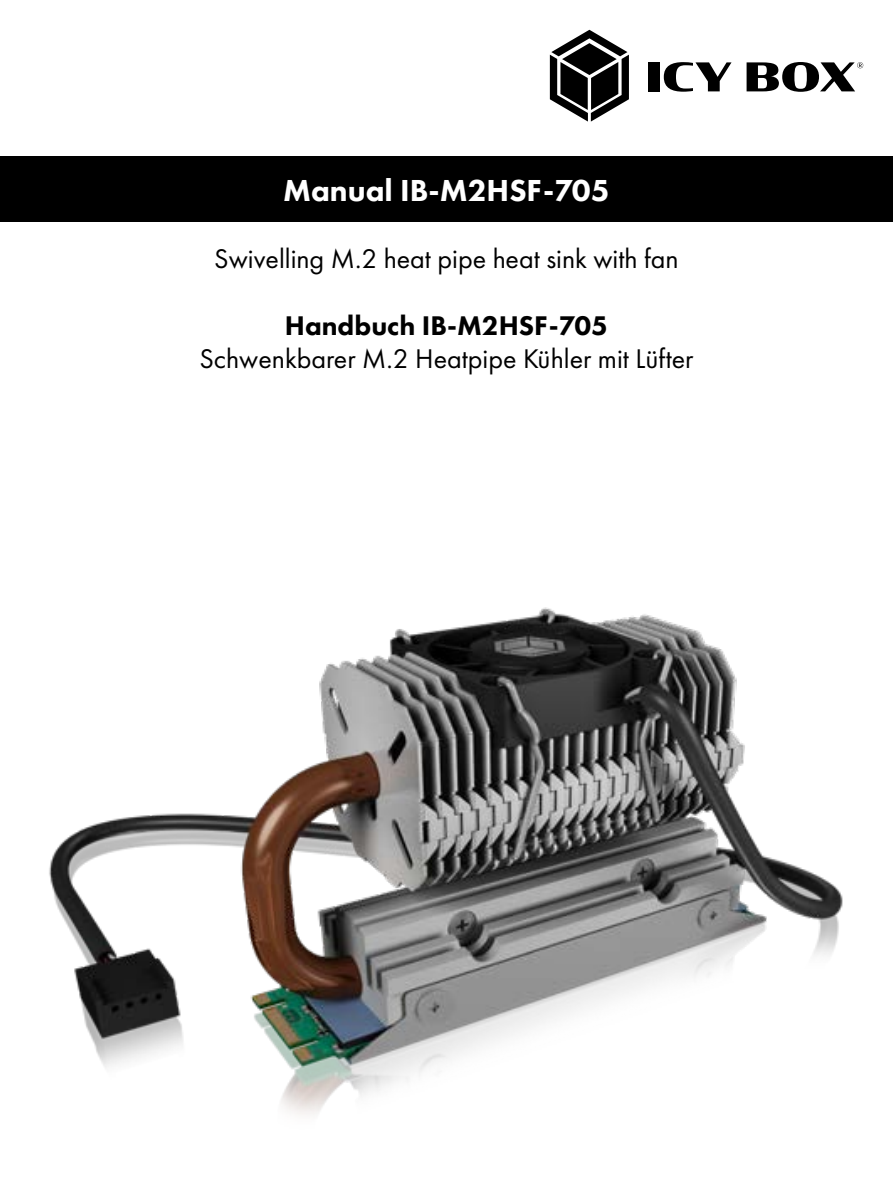
<style>
.page{position:relative;width:893px;height:1191px;background:#fff}
.page>*{position:absolute;margin:0;border:0;box-sizing:border-box;transform-origin:0 0}
.t1{font:800 31.5px "Futura PT";color:#fff}
.t2{font:28px "Futura PT";color:#000}
.t3{font:800 28px "Futura PT";color:#000}
</style>
<div class="page">
<div style="left:648px;top:62px;width:12px;height:29px;background:#000"></div>
<svg style="left:664px;top:62px;width:67px;height:30px"></svg>
<svg style="left:747px;top:62px;width:116px;height:30px"></svg>
<svg style="left:550px;top:30px;width:79px;height:92px"></svg>
<div style="left:0;top:156px;width:893px;height:65px;background:#000"></div>
<img style="left:49px;top:607px;width:794px;height:508px">
<p class="t1" style="left:283px;top:171px;width:328px">Manual IB-M2HSF-705</p>
<p class="t2" style="left:214px;top:242px;width:466px">Swivelling M.2 heat pipe heat sink with fan</p>
<p class="t3" style="left:285px;top:308px;width:325px">Handbuch IB-M2HSF-705</p>
<p class="t2" style="left:199px;top:342px;width:496px">Schwenkbarer M.2 Heatpipe Kühler mit Lüfter</p>
</div>
